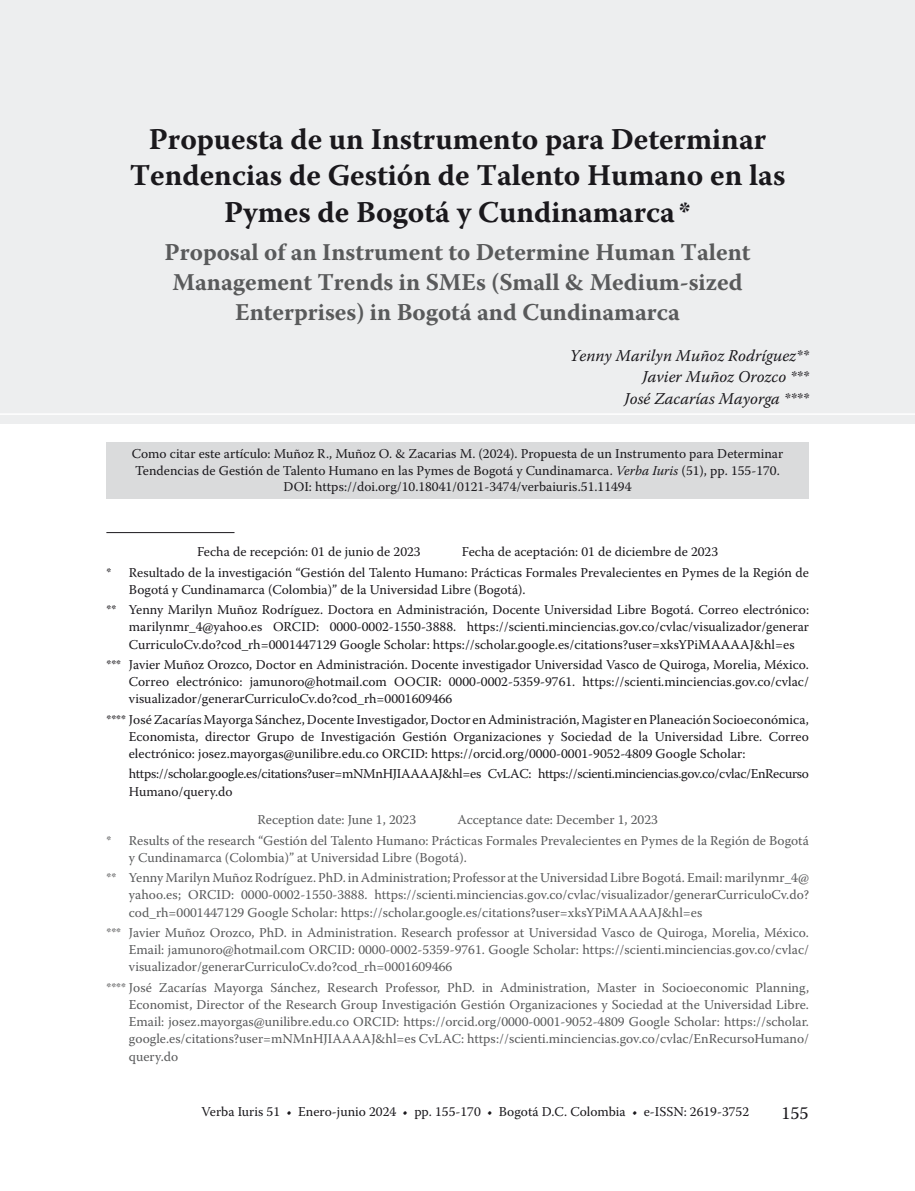
<style>
.page{position:relative;width:915px;height:1191px;background:#fff}
.page>*{position:absolute;margin:0;border:0;box-sizing:border-box;transform-origin:0 0}
._01-1titulo{font:700 30px/36px "Warnock Pro";color:#1a181c;text-align:center}
._01-2titulo_ingles{font:700 24px/30px "Warnock Pro";color:#595a5b;text-align:center}
.t1{font:18px "Warnock Pro";color:#1a181c}
._1-3autor_es{font:italic 16.5px "Warnock Pro";color:#1a181c}
._5-4nota_ingles{font:13.5px/17.2px "Warnock Pro";color:#595a5b;text-align:justify}
._5-2nota_extendida_2{font:13.5px/17.2px "Warnock Pro";color:#1a181c;text-align:justify}
._1-4como_citar{font:13.5px/16.5px "Warnock Pro";color:#1a181c}
._5-2nota_extendida_2-2{font:13.5px/17.2px "Warnock Pro";letter-spacing:-.025em;color:#1a181c}
._5-1nota_extendida{font:13.5px "Warnock Pro";color:#1a181c}
.s1{font-style:italic}
</style>
<div class="page">
<div style="left:0;top:0;width:914px;height:423px;background:#edeeef"></div>
<hr style="left:0;top:413px;width:914px;height:2px;background:#fff">
<div style="left:106px;top:442px;width:702px;height:57px;background:#dadbdc"></div>
<hr style="left:106px;top:532px;width:128px;height:1px;background:#1a181c">
<p class="_01-1titulo" style="left:130px;top:121px;width:657px">Propuesta de un Instrumento para Determinar<br>Tendencias de Gestión de Talento Humano en las<br>Pymes de Bogotá y Cundinamarca *</p>
<p class="_01-2titulo_ingles" style="left:164px;top:237px;width:587px">Proposal of an Instrument to Determine Human Talent<br>Management Trends in SMEs (Small &amp; Medium-sized<br>Enterprises) in Bogotá and Cundinamarca</p>
<p class="_1-3autor_es" style="left:569px;top:345px;width:240px">Yenny Marilyn Muñoz Rodríguez**</p>
<p class="_1-3autor_es" style="left:642px;top:367px;width:167px">Javier Muñoz Orozco ***</p>
<p class="_1-3autor_es" style="left:624px;top:389px;width:185px">José Zacarías Mayorga ****</p>
<p class="_1-4como_citar" style="left:132px;top:445px;width:652px">Como citar este artículo: Muñoz R., Muñoz O. &amp; Zacarias M. (2024). Propuesta de un Instrumento para Determinar<br>Tendencias de Gestión de Talento Humano en las Pymes de Bogotá y Cundinamarca. <span class="s1">Verba Iuris</span> (51), pp. 155-170.</p>
<p class="_1-4como_citar" style="left:283px;top:478px;width:349px">DOI: https://doi.org/10.18041/0121-3474/verbaiuris.51.11494</p>
<p class="_5-1nota_extendida" style="left:197px;top:544px;width:225px">Fecha de recepción: 01 de junio de 2023</p>
<p class="_5-1nota_extendida" style="left:462px;top:544px;width:258px">Fecha de aceptación: 01 de diciembre de 2023</p>
<p class="_5-2nota_extendida_2" style="left:129px;top:563px;width:681px;text-indent:-23px">* Resultado de la investigación “Gestión del Talento Humano: Prácticas Formales Prevalecientes en Pymes de la Región de<br>Bogotá y Cundinamarca (Colombia)” de la Universidad Libre (Bogotá).</p>
<p class="_5-2nota_extendida_2" style="left:129px;top:601px;width:681px;text-indent:-23px">** Yenny Marilyn Muñoz Rodríguez. Doctora en Administración, Docente Universidad Libre Bogotá. Correo electrónico: marilynmr_4@yahoo.es ORCID: 0000-0002-1550-3888. https://scienti.minciencias.gov.co/cvlac/visualizador/generar CurriculoCv.do?cod_rh=0001447129 Google Scholar: https://scholar.google.es/citations?user=xksYPiMAAAAJ&amp;hl=es</p>
<p class="_5-2nota_extendida_2" style="left:129px;top:655px;width:681px;text-indent:-23px">*** Javier Muñoz Orozco, Doctor en Administración. Docente investigador Universidad Vasco de Quiroga, Morelia, México.<br>Correo electrónico: jamunoro@hotmail.com OOCIR: 0000-0002-5359-9761. https://scienti.minciencias.gov.co/cvlac/ visualizador/generarCurriculoCv.do?cod_rh=0001609466</p>
<p class="_5-2nota_extendida_2" style="left:129px;top:710px;width:681px;text-indent:-23px">**** José Zacarías Mayorga Sánchez, Docente Investigador, Doctor en Administración, Magister en Planeación Socioeconómica, Economista, director Grupo de Investigación Gestión Organizaciones y Sociedad de la Universidad Libre. Correo electrónico: josez.mayorgas@unilibre.edu.co ORCID: https://orcid.org/0000-0001-9052-4809 Google Scholar:</p>
<p class="_5-2nota_extendida_2-2" style="left:129px;top:765px;width:681px">https://scholar.google.es/citations?user=mNMnHJIAAAAJ&amp;hl=es CvLAC: https://scienti.minciencias.gov.co/cvlac/EnRecurso<br>Humano/query.do</p>
<p class="_5-4nota_ingles" style="left:257px;top:811px;width:160px">Reception date: June 1, 2023</p>
<p class="_5-4nota_ingles" style="left:457px;top:811px;width:202px">Acceptance date: December 1, 2023</p>
<p class="_5-4nota_ingles" style="left:129px;top:831px;width:681px;text-indent:-23px">* Results of the research “Gestión del Talento Humano: Prácticas Formales Prevalecientes en Pymes de la Región de Bogotá y Cundinamarca (Colombia)” at Universidad Libre (Bogotá).</p>
<p class="_5-4nota_ingles" style="left:129px;top:868px;width:681px;text-indent:-23px">** Yenny Marilyn Muñoz Rodríguez. PhD. in Administration; Professor at the Universidad Libre Bogotá. Email: marilynmr_4@ yahoo.es; ORCID: 0000-0002-1550-3888. https://scienti.minciencias.gov.co/cvlac/visualizador/generarCurriculoCv.do? cod_rh=0001447129 Google Scholar: https://scholar.google.es/citations?user=xksYPiMAAAAJ&amp;hl=es</p>
<p class="_5-4nota_ingles" style="left:129px;top:923px;width:681px;text-indent:-23px">*** Javier Muñoz Orozco, PhD. in Administration. Research professor at Universidad Vasco de Quiroga, Morelia, México.<br>Email: jamunoro@hotmail.com ORCID: 0000-0002-5359-9761. Google Scholar: https://scienti.minciencias.gov.co/cvlac/ visualizador/generarCurriculoCv.do?cod_rh=0001609466</p>
<p class="_5-4nota_ingles" style="left:129px;top:978px;width:681px;text-indent:-23px">**** José Zacarías Mayorga Sánchez, Research Professor, PhD. in Administration, Master in Socioeconomic Planning, Economist, Director of the Research Group Investigación Gestión Organizaciones y Sociedad at the Universidad Libre.<br>Email: josez.mayorgas@unilibre.edu.co ORCID: https://orcid.org/0000-0001-9052-4809 Google Scholar: https://scholar. google.es/citations?user=mNMnHJIAAAAJ&amp;hl=es CvLAC: https://scienti.minciencias.gov.co/cvlac/EnRecursoHumano/ query.do</p>
<p class="_5-2nota_extendida_2" style="left:201px;top:1102px;width:549px">Verba Iuris 51 • Enero-junio 2024 • pp. 155-170 • Bogotá D.C. Colombia • e-ISSN: 2619-3752</p>
<h3 class="t1" style="left:781px;top:1102px;width:29px">155</h3>
</div>
